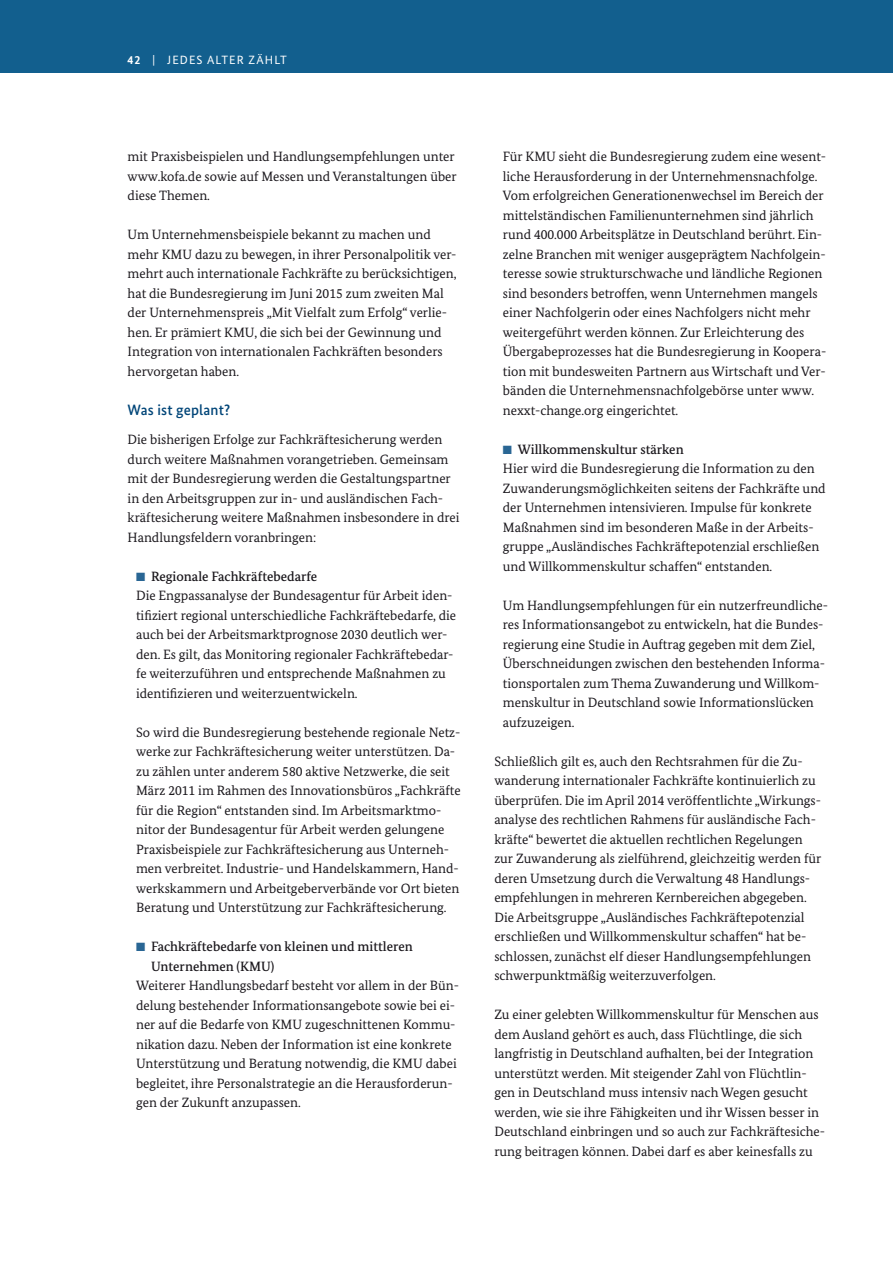
<style>
.page{position:relative;width:893px;height:1263px;background:#fff}
.page>*{position:absolute;margin:0;border:0;box-sizing:border-box;transform-origin:0 0}
.t1{font:500 15px "Bundes Sans";letter-spacing:.01em;color:#004578}
.t2{font:13.5px/19.5px "Bundes Serif";color:#1a171c}
.t3{font:500 13.5px/19.5px "Bundes Serif";color:#1a171c}
.t4{font:12px "Bundes Sans";letter-spacing:.09em;color:#fff}
.s1{font-weight:700}
.s2{color:#296694}
</style>
<div class="page">
<div style="left:0;top:0;width:893px;height:72px;background:#125f8e"></div>
<p class="t4" style="left:128px;top:52px;width:161px"><span class="s1">42</span> | JEDES ALTER ZÄHLT</p>
<p class="t2" style="left:128px;top:147px;width:331px">mit Praxisbeispielen und Handlungsempfehlungen unter www.kofa.de sowie auf Messen und Veranstaltungen über diese Themen.</p>
<p class="t2" style="left:128px;top:225px;width:331px">Um Unternehmensbeispiele bekannt zu machen und mehr KMU dazu zu bewegen, in ihrer Personalpolitik ver&shy;mehrt auch internationale Fachkräfte zu berücksichtigen, hat die Bundesregierung im Juni 2015 zum zweiten Mal der Unternehmenspreis „Mit Vielfalt zum Erfolg“ verlie&shy;hen. Er prämiert KMU, die sich bei der Gewinnung und Integration von internationalen Fachkräften besonders hervorgetan haben.</p>
<h5 class="t1" style="left:128px;top:400px;width:104px">Was ist geplant?</h5>
<p class="t2" style="left:128px;top:429px;width:334px">Die bisherigen Erfolge zur Fachkräftesicherung werden durch weitere Maßnahmen vorangetrieben. Gemeinsam mit der Bundesregierung werden die Gestaltungspartner in den Arbeitsgruppen zur in- und ausländischen Fach&shy;kräftesicherung weitere Maßnahmen insbesondere in drei Handlungsfeldern voranbringen:</p>
<h6 class="t3" style="left:136px;top:566px;width:183px"><span class="s2">■</span> Regionale Fachkräftebedarfe</h6>
<p class="t2" style="left:136px;top:585px;width:322px">Die Engpassanalyse der Bundesagentur für Arbeit iden&shy;tifiziert regional unterschiedliche Fachkräftebedarfe, die auch bei der Arbeitsmarktprognose 2030 deutlich wer&shy;den. Es gilt, das Monitoring regionaler Fachkräftebedar&shy;fe weiterzuführen und entsprechende Maßnahmen zu identifizieren und weiterzuentwickeln.</p>
<p class="t2" style="left:136px;top:722px;width:326px">So wird die Bundesregierung bestehende regionale Netz&shy;werke zur Fachkräftesicherung weiter unterstützen. Da&shy;zu zählen unter anderem 580 aktive Netzwerke, die seit März 2011 im Rahmen des Innovationsbüros „Fachkräfte für die Region“ entstanden sind. Im Arbeitsmarktmo&shy;nitor der Bundesagentur für Arbeit werden gelungene Praxisbeispiele zur Fachkräftesicherung aus Unterneh&shy;men verbreitet. Industrie- und Handelskammern, Hand&shy;werkskammern und Arbeitgeberverbände vor Ort bieten Beratung und Unterstützung zur Fachkräftesicherung.</p>
<h6 class="t3" style="left:151px;top:936px;width:263px;text-indent:-15px"><span class="s2">■</span> Fachkräftebedarfe von kleinen und mittleren<br>Unternehmen (KMU)</h6>
<p class="t2" style="left:136px;top:975px;width:325px">Weiterer Handlungsbedarf besteht vor allem in der Bün&shy;delung bestehender Informationsangebote sowie bei ei&shy;ner auf die Bedarfe von KMU zugeschnittenen Kommu&shy;nikation dazu. Neben der Information ist eine konkrete Unterstützung und Beratung notwendig, die KMU dabei begleitet, ihre Personalstrategie an die Herausforderun&shy;gen der Zukunft anzupassen.</p>
<p class="t2" style="left:503px;top:147px;width:325px">Für KMU sieht die Bundesregierung zudem eine wesent&shy;liche Herausforderung in der Unternehmensnachfolge.<br>Vom erfolgreichen Generationenwechsel im Bereich der mittelständischen Familienunternehmen sind jährlich rund 400.000 Arbeitsplätze in Deutschland berührt. Ein&shy;zelne Branchen mit weniger ausgeprägtem Nachfolgein&shy;teresse sowie strukturschwache und ländliche Regionen sind besonders betroffen, wenn Unternehmen mangels einer Nachfolgerin oder eines Nachfolgers nicht mehr weitergeführt werden können. Zur Erleichterung des Übergabeprozesses hat die Bundesregierung in Koopera&shy;tion mit bundesweiten Partnern aus Wirtschaft und Ver&shy;bänden die Unternehmensnachfolgebörse unter www. nexxt-change.org eingerichtet.</p>
<h6 class="t3" style="left:503px;top:439px;width:182px"><span class="s2">■</span> Willkommenskultur stärken</h6>
<p class="t2" style="left:503px;top:459px;width:324px">Hier wird die Bundesregierung die Information zu den Zuwanderungsmöglichkeiten seitens der Fachkräfte und der Unternehmen intensivieren. Impulse für konkrete Maßnahmen sind im besonderen Maße in der Arbeits&shy;gruppe „Ausländisches Fachkräftepotenzial erschließen und Willkommenskultur schaffen“ entstanden.</p>
<p class="t2" style="left:503px;top:595px;width:327px">Um Handlungsempfehlungen für ein nutzerfreundliche&shy;res Informationsangebot zu entwickeln, hat die Bundes&shy;regierung eine Studie in Auftrag gegeben mit dem Ziel, Überschneidungen zwischen den bestehenden Informa&shy;tionsportalen zum Thema Zuwanderung und Willkom&shy;menskultur in Deutschland sowie Informationslücken aufzuzeigen.</p>
<p class="t2" style="left:494px;top:751px;width:329px">Schließlich gilt es, auch den Rechtsrahmen für die Zu&shy;wanderung internationaler Fachkräfte kontinuierlich zu überprüfen. Die im April 2014 veröffentlichte „Wirkungs&shy;analyse des rechtlichen Rahmens für ausländische Fach&shy;kräfte“ bewertet die aktuellen rechtlichen Regelungen zur Zuwanderung als zielführend, gleichzeitig werden für deren Umsetzung durch die Verwaltung 48 Handlungs&shy;empfehlungen in mehreren Kernbereichen abgegeben.<br>Die Arbeitsgruppe „Ausländisches Fachkräftepotenzial erschließen und Willkommenskultur schaffen“ hat be&shy;schlossen, zunächst elf dieser Handlungsempfehlungen schwerpunktmäßig weiterzuverfolgen.</p>
<p class="t2" style="left:494px;top:1005px;width:332px">Zu einer gelebten Willkommenskultur für Menschen aus dem Ausland gehört es auch, dass Flüchtlinge, die sich langfristig in Deutschland aufhalten, bei der Integration unterstützt werden. Mit steigender Zahl von Flüchtlin&shy;gen in Deutschland muss intensiv nach Wegen gesucht werden, wie sie ihre Fähigkeiten und ihr Wissen besser in Deutschland einbringen und so auch zur Fachkräftesiche&shy;rung beitragen können. Dabei darf es aber keinesfalls zu</p>
</div>
